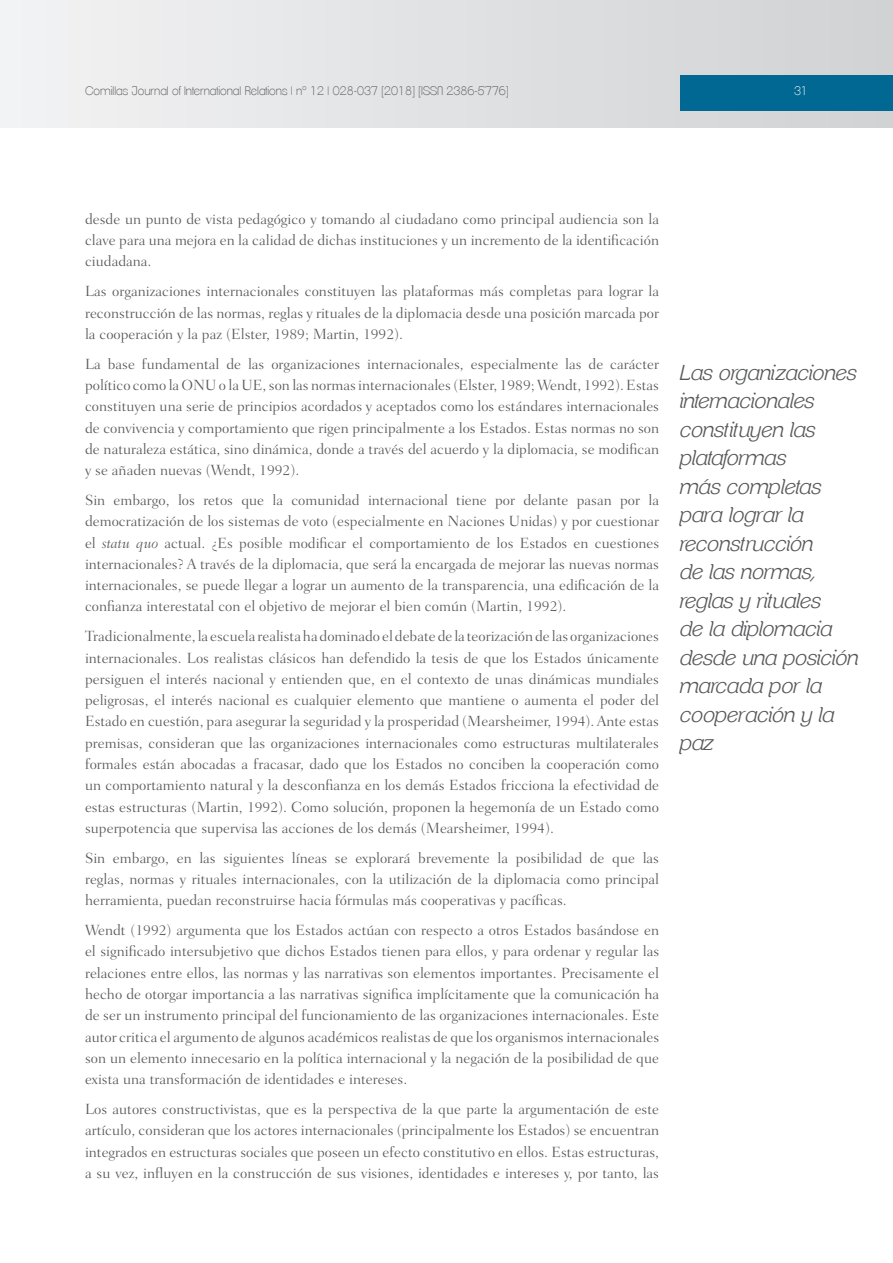
<style>
.page{position:relative;width:893px;height:1263px;background:#fff}
.page>*{position:absolute;margin:0;border:0;box-sizing:border-box;transform-origin:0 0}
._12_Entresacado{font:italic 300 21px/28.5px "Clemente P Daf";color:#57585a}
.t1{font:300 15px/21.3px "Fairfield LH";color:#57585a;text-align:justify}
.t2{font:200 12px "Clemente P Dac";color:#57585a}
.t3{font:200 12px "Clemente P Dac";color:#fff}
.s1{font-style:italic}
</style>
<div class="page">
<div style="left:0;top:0;width:893px;height:128px;background:linear-gradient(to right,#f2f3f4,#d0d2d4)"></div>
<div style="left:680px;top:75px;width:213px;height:36px;background:#006893"></div>
<p class="t2" style="left:85px;top:83px;width:425px">Comillas Journal of International Relations | nº 12 | 028-037 [2018] [ISSN 2386-5776]</p>
<p class="t3" style="left:794px;top:83px;width:15px">31</p>
<p class="t1" style="left:85px;top:208px;width:576px">desde un punto de vista pedagógico y tomando al ciudadano como principal audiencia son la clave para una mejora en la calidad de dichas instituciones y un incremento de la identificación ciudadana.</p>
<p class="t1" style="left:85px;top:281px;width:576px">Las organizaciones internacionales constituyen las plataformas más completas para lograr la reconstrucción de las normas, reglas y rituales de la diplomacia desde una posición marcada por la cooperación y la paz (Elster, 1989; Martin, 1992).</p>
<p class="t1" style="left:85px;top:353px;width:576px">La base fundamental de las organizaciones internacionales, especialmente las de carácter político como la ONU o la UE, son las normas internacionales (Elster, 1989; Wendt, 1992). Estas constituyen una serie de principios acordados y aceptados como los estándares internacionales de convivencia y comportamiento que rigen principalmente a los Estados. Estas normas no son de naturaleza estática, sino dinámica, donde a través del acuerdo y la diplomacia, se modifican y se añaden nuevas (Wendt, 1992).</p>
<p class="t1" style="left:85px;top:489px;width:576px">Sin embargo, los retos que la comunidad internacional tiene por delante pasan por la democratización de los sistemas de voto (especialmente en Naciones Unidas) y por cuestionar el <span class="s1">statu quo</span> actual. ¿Es posible modificar el comportamiento de los Estados en cuestiones internacionales? A través de la diplomacia, que será la encargada de mejorar las nuevas normas internacionales, se puede llegar a lograr un aumento de la transparencia, una edificación de la confianza interestatal con el objetivo de mejorar el bien común (Martin, 1992).</p>
<p class="t1" style="left:85px;top:626px;width:576px">Tradicionalmente, la escuela realista ha dominado el debate de la teorización de las organizaciones internacionales. Los realistas clásicos han defendido la tesis de que los Estados únicamente persiguen el interés nacional y entienden que, en el contexto de unas dinámicas mundiales peligrosas, el interés nacional es cualquier elemento que mantiene o aumenta el poder del Estado en cuestión, para asegurar la seguridad y la prosperidad (Mearsheimer, 1994). Ante estas premisas, consideran que las organizaciones internacionales como estructuras multilaterales formales están abocadas a fracasar, dado que los Estados no conciben la cooperación como un comportamiento natural y la desconfianza en los demás Estados fricciona la efectividad de estas estructuras (Martin, 1992). Como solución, proponen la hegemonía de un Estado como superpotencia que supervisa las acciones de los demás (Mearsheimer, 1994).</p>
<p class="t1" style="left:85px;top:847px;width:576px">Sin embargo, en las siguientes líneas se explorará brevemente la posibilidad de que las reglas, normas y rituales internacionales, con la utilización de la diplomacia como principal herramienta, puedan reconstruirse hacia fórmulas más cooperativas y pacíficas.</p>
<p class="t1" style="left:85px;top:920px;width:576px">Wendt (1992) argumenta que los Estados actúan con respecto a otros Estados basándose en el significado intersubjetivo que dichos Estados tienen para ellos, y para ordenar y regular las relaciones entre ellos, las normas y las narrativas son elementos importantes. Precisamente el hecho de otorgar importancia a las narrativas significa implícitamente que la comunicación ha de ser un instrumento principal del funcionamiento de las organizaciones internacionales. Este autor critica el argumento de algunos académicos realistas de que los organismos internacionales son un elemento innecesario en la política internacional y la negación de la posibilidad de que exista una transformación de identidades e intereses.</p>
<p class="t1" style="left:85px;top:1098px;width:576px">Los autores constructivistas, que es la perspectiva de la que parte la argumentación de este artículo, consideran que los actores internacionales (principalmente los Estados) se encuentran integrados en estructuras sociales que poseen un efecto constitutivo en ellos. Estas estructuras, a su vez, influyen en la construcción de sus visiones, identidades e intereses y, por tanto, las</p>
<p class="_12_Entresacado" style="left:680px;top:358px;width:180px">Las organizaciones internacionales constituyen las plataformas<br>más completas para lograr la reconstrucción<br>de las normas, reglas y rituales<br>de la diplomacia desde una posición marcada por la cooperación y la paz</p>
</div>
